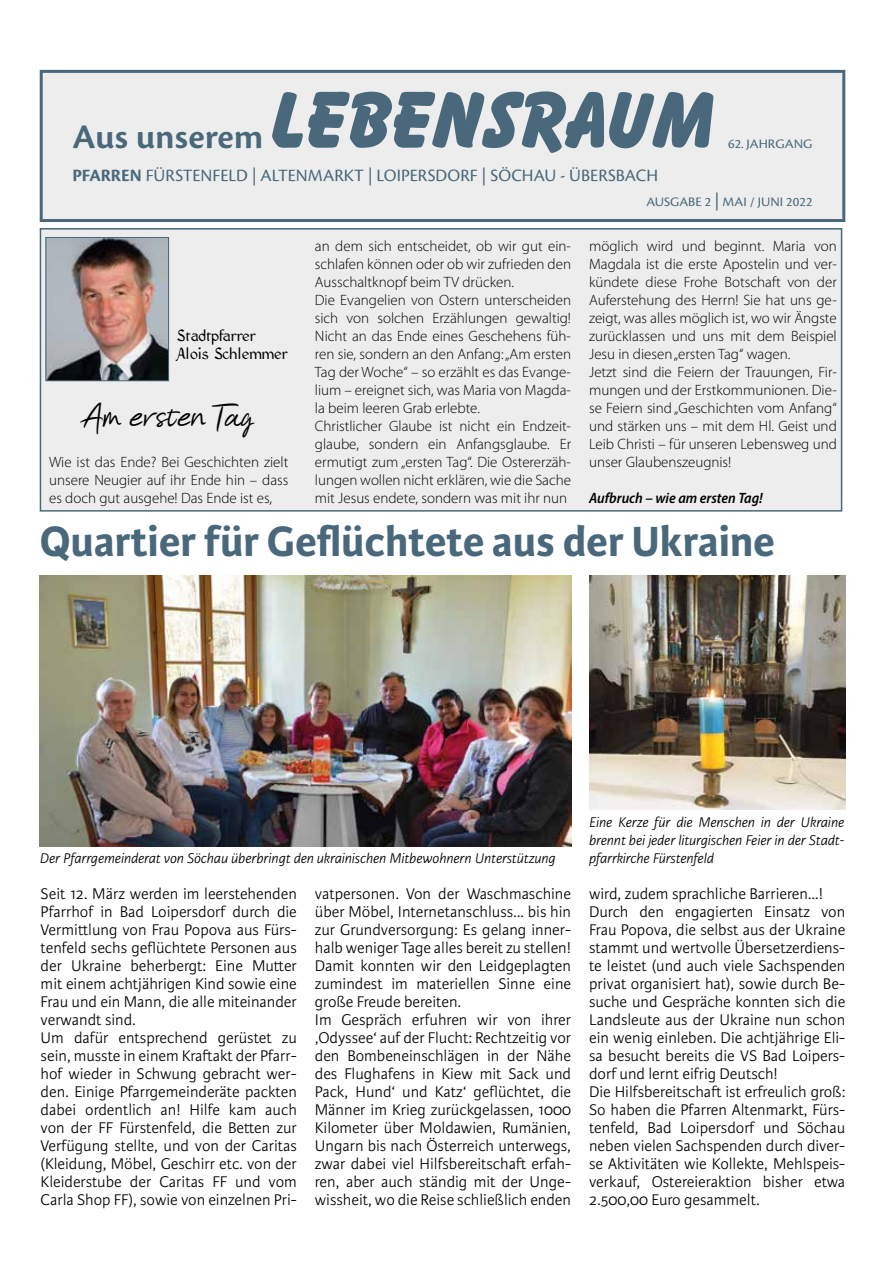
<style>
.page{position:relative;width:893px;height:1263px;background:#fff}
.page>*{position:absolute;margin:0;border:0;box-sizing:border-box;transform-origin:0 0}
.t1{font:700 45px "Karmina Sans";color:#49687c}
.t2{font:36px "Cronos Pro Semibold Capt";color:#49687c}
.t3{font:36px "Not Bad demo";letter-spacing:.01em;color:#000}
.t4{font:18px "Cronos Pro";color:#49687c}
.t5{font:300 16.5px/18px "Karmina Sans";color:#000}
.t6{font:16.5px/18px "Vatikan";color:#000}
.t7{font:300 15px/18px "Myriad Pro";color:#000}
.t8{font:italic 300 15px/18px "Karmina Sans";color:#000;text-align:justify}
.t9{font:italic 600 semi-condensed 15px "Myriad Pro";color:#000}
.t10{font:13.5px "Cronos Pro";color:#49687c;scale:1.05 1}
.s1{font-family:"Ball Normal";font-size:79.5px}
.s2{font-weight:700}
.s3{font-size:18px}
</style>
<div class="page">
<div style="left:41px;top:71px;width:803px;height:150px;background:#ededed"></div>
<div style="left:40px;top:70px;width:805px;height:152px;border:3px solid #49687c"></div>
<img style="left:40px;top:575px;width:531px;height:271px">
<img style="left:589px;top:575px;width:256px;height:234px">
<div style="left:40px;top:229px;width:802px;height:282px;background:#ededed"></div>
<div style="left:40px;top:228px;width:802px;height:284px;border:2px solid #49687c"></div>
<img style="left:48px;top:239px;width:119px;height:140px">
<div style="left:46px;top:237px;width:123px;height:144px;border:1px solid #49687c"></div>
<h2 class="t2" style="left:72px;top:116px;width:639px">Aus unserem<span class="s1">LEBENSRAUM</span></h2>
<p class="t10" style="left:728px;top:136px;width:82px">62. JAHRGANG</p>
<p class="t4" style="left:72px;top:165px;width:587px"><span class="s2">PFARREN</span> FÜRSTENFELD | ALTENMARKT | LOIPERSDORF | SÖCHAU - ÜBERSBACH</p>
<p class="t10" style="left:646px;top:194px;width:160px">AUSGABE 2 <span class="s3">|</span> MAI / JUNI 2022</p>
<p class="t6" style="left:177px;top:326px;width:112px">Stadtpfarrer<br>Alois Schlemmer</p>
<h2 class="t3" style="left:84px;top:398px;width:171px">Am ersten Tag</h2>
<p class="t7" style="left:49px;top:452px;width:241px;text-align:justify">Wie ist das Ende? Bei Geschichten zielt unsere Neugier auf ihr Ende hin – dass es doch gut ausgehe! Das Ende ist es,</p>
<p class="t7" style="left:315px;top:236px;width:258px">an dem sich entscheidet, ob wir gut ein&shy;schlafen können oder ob wir zufrieden den Ausschaltknopf beim TV drücken.<br>Die Evangelien von Ostern unterscheiden sich von solchen Erzählungen gewaltig!<br>Nicht an das Ende eines Geschehens füh&shy;ren sie, sondern an den Anfang: „Am ersten Tag der Woche“ – so erzählt es das Evange&shy;lium – ereignet sich, was Maria von Magda&shy;la beim leeren Grab erlebte.<br>Christlicher Glaube ist nicht ein Endzeit&shy;glaube, sondern ein Anfangsglaube. Er ermutigt zum „ersten Tag“. Die Ostererzäh&shy;lungen wollen nicht erklären, wie die Sache mit Jesus endete, sondern was mit ihr nun</p>
<p class="t7" style="left:589px;top:236px;width:249px">möglich wird und beginnt. Maria von Magdala ist die erste Apostelin und ver&shy;kündete diese Frohe Botschaft von der Auferstehung des Herrn! Sie hat uns ge&shy;zeigt, was alles möglich ist, wo wir Ängste zurücklassen und uns mit dem Beispiel Jesu in diesen „ersten Tag“ wagen.<br>Jetzt sind die Feiern der Trauungen, Fir&shy;mungen und der Erstkommunionen. Die&shy;se Feiern sind „Geschichten vom Anfang“ und stärken uns – mit dem Hl. Geist und Leib Christi – für unseren Lebensweg und unser Glaubenszeugnis!</p>
<p class="t9" style="left:589px;top:488px;width:175px">Aufbruch – wie am ersten Tag!</p>
<h1 class="t1" style="left:40px;top:516px;width:737px">Quartier für Geflüchtete aus der Ukraine</h1>
<p class="t8" style="left:40px;top:849px;width:517px">Der Pfarrgemeinderat von Söchau überbringt den ukrainischen Mitbewohnern Unterstützung</p>
<p class="t8" style="left:589px;top:813px;width:257px">Eine Kerze für die Menschen in der Ukraine brennt bei jeder liturgischen Feier in der Stadt&shy;pfarrkirche Fürstenfeld</p>
<p class="t5" style="left:41px;top:885px;width:258px">Seit 12. März werden im leerstehenden Pfarrhof in Bad Loipersdorf durch die Vermittlung von Frau Popova aus Fürs&shy;tenfeld sechs geflüchtete Personen aus der Ukraine beherbergt: Eine Mutter mit einem achtjährigen Kind sowie eine Frau und ein Mann, die alle miteinander verwandt sind.<br>Um dafür entsprechend gerüstet zu sein, musste in einem Kraftakt der Pfarr&shy;hof wieder in Schwung gebracht wer&shy;den. Einige Pfarrgemeinderäte packten dabei ordentlich an! Hilfe kam auch von der FF Fürstenfeld, die Betten zur Verfügung stellte, und von der Caritas (Kleidung, Möbel, Geschirr etc. von der Kleiderstube der Caritas FF und vom Carla Shop FF), sowie von einzelnen Pri-</p>
<p class="t5" style="left:315px;top:885px;width:258px">vatpersonen. Von der Waschmaschine über Möbel, Internetanschluss… bis hin zur Grundversorgung: Es gelang inner&shy;halb weniger Tage alles bereit zu stellen!<br>Damit konnten wir den Leidgeplagten zumindest im materiellen Sinne eine große Freude bereiten.<br>Im Gespräch erfuhren wir von ihrer ‚Odyssee‘ auf der Flucht: Rechtzeitig vor den Bombeneinschlägen in der Nähe des Flughafens in Kiew mit Sack und Pack, Hund‘ und Katz‘ geflüchtet, die Männer im Krieg zurückgelassen, 1000<br>Kilometer über Moldawien, Rumänien, Ungarn bis nach Österreich unterwegs, zwar dabei viel Hilfsbereitschaft erfah&shy;ren, aber auch ständig mit der Unge&shy;wissheit, wo die Reise schließlich enden</p>
<p class="t5" style="left:589px;top:885px;width:258px">wird, zudem sprachliche Barrieren…!<br>Durch den engagierten Einsatz von Frau Popova, die selbst aus der Ukraine stammt und wertvolle Übersetzerdiens&shy;te leistet (und auch viele Sachspenden privat organisiert hat), sowie durch Be&shy;suche und Gespräche konnten sich die Landsleute aus der Ukraine nun schon ein wenig einleben. Die achtjährige Eli&shy;sa besucht bereits die VS Bad Loipers&shy;dorf und lernt eifrig Deutsch!<br>Die Hilfsbereitschaft ist erfreulich groß:<br>So haben die Pfarren Altenmarkt, Fürs&shy;tenfeld, Bad Loipersdorf und Söchau neben vielen Sachspenden durch diver&shy;se Aktivitäten wie Kollekte, Mehlspeis&shy;verkauf, Ostereieraktion bisher etwa 2.500,00 Euro gesammelt.</p>
</div>
